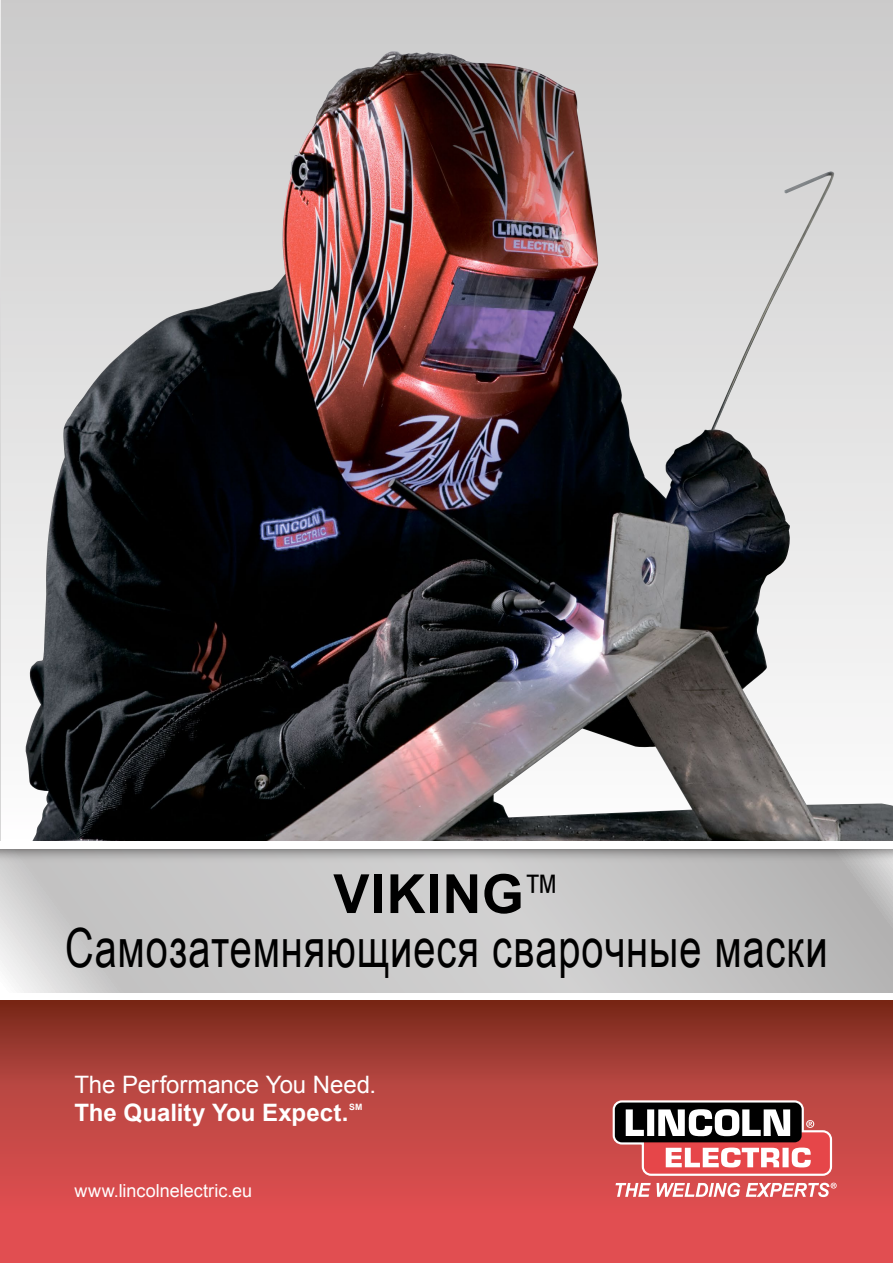
<style>
.page{position:relative;width:893px;height:1263px;background:#fff}
.page>*{position:absolute;margin:0;border:0;box-sizing:border-box;transform-origin:0 0}
.t1{font:54px "Arial Narrow";letter-spacing:.015em;color:#000;scale:.9 1}
.t2{font:700 54px "Arial";letter-spacing:.02em;color:#000}
.t3{font:24px "Arial";letter-spacing:-.005em;color:#fff}
.t4{font:700 24px "Arial";color:#fff}
.t5{font:18px "Arial";color:#fff}
.t6{font:700 8.7px "Arial";color:#fff}
.s1{font-family:"Arial Narrow";font-weight:400;font-size:45px}
</style>
<div class="page">
<img style="left:0;top:0;width:893px;height:841px">
<svg style="left:0;top:862px;width:893px;height:131px;background:#c7c7c7"></svg>
<svg style="left:0;top:1001px;width:893px;height:262px;background:#bd4440"></svg>
<svg style="left:615px;top:1183px;width:36px;height:14px"></svg>
<svg style="left:657px;top:1183px;width:83px;height:14px"></svg>
<svg style="left:746px;top:1183px;width:91px;height:14px"></svg>
<svg style="left:613px;top:1100px;width:219px;height:76px"></svg>
<svg style="left:0;top:849px;width:893px;height:13px;background:#aeadad"></svg>
<p class="t2" style="left:333px;top:858px;width:228px">VIKING<span class="s1">™</span></p>
<p class="t1" style="left:65px;top:908px;width:849px">Самозатемняющиеся сварочные маски</p>
<p class="t3" style="left:74px;top:1069px;width:303px">The Performance You Need.</p>
<p class="t4" style="left:74px;top:1097px;width:276px">The Quality You Expect.</p>
<p class="t6" style="left:349px;top:1101px;width:15px">SM</p>
<p class="t5" style="left:74px;top:1179px;width:179px">www.lincolnelectric.eu</p>
</div>
